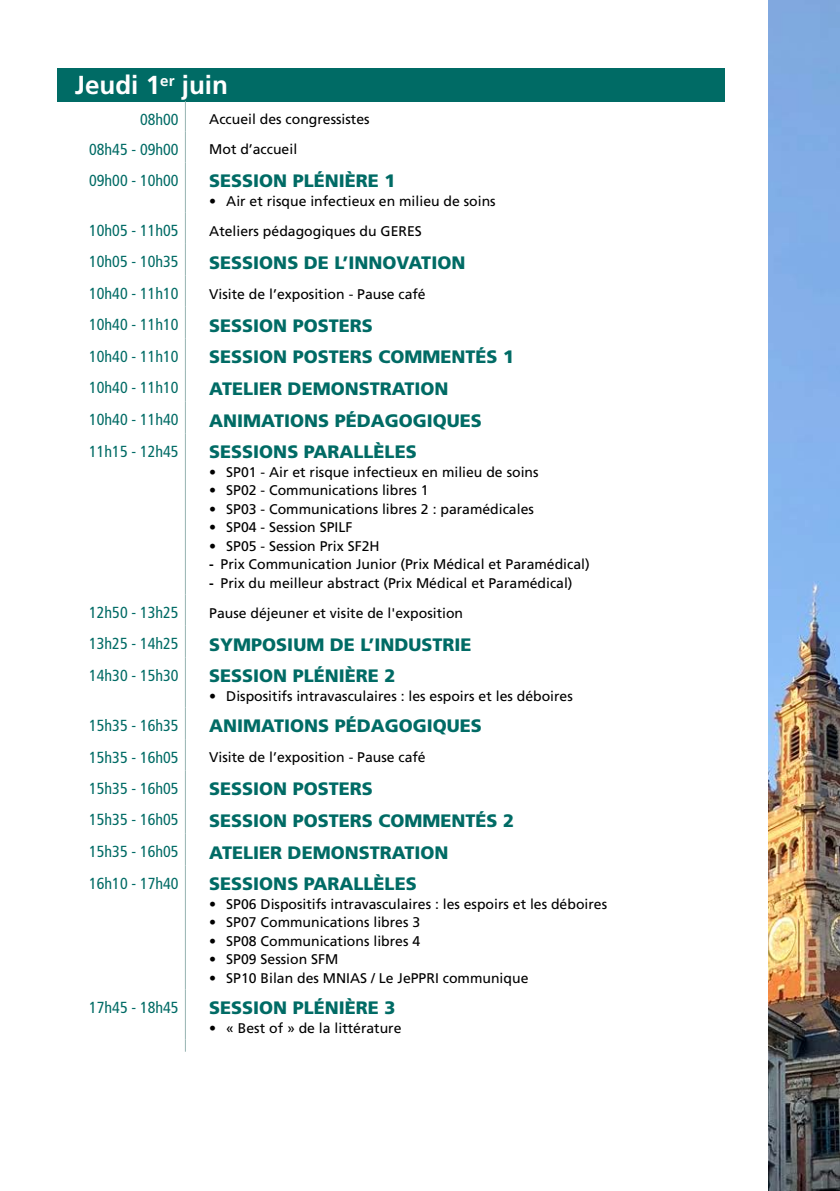
<style>
.page{position:relative;width:840px;height:1191px;background:#fff}
.page>*{position:absolute;margin:0;border:0;box-sizing:border-box;transform-origin:0 0}
.t1{font:700 26px "Frutiger LT Std";color:#fff}
.t2{font:900 18px "Frutiger LT Std";color:#006b65}
.t3{font:condensed 16px "Frutiger LT Std";color:#006b65}
.t4{font:14px "Frutiger LT Std";color:#000}
.s1{font-weight:700}
</style>
<div class="page">
<img style="left:768px;top:0;width:71px;height:1191px">
<div style="left:57px;top:68px;width:667px;height:33px;background:#006b65"></div>
<hr style="left:185px;top:101px;width:1px;height:30px;background:#97b3b1">
<hr style="left:185px;top:131px;width:1px;height:31px;background:#97b3b1">
<hr style="left:185px;top:162px;width:1px;height:51px;background:#97b3b1">
<hr style="left:185px;top:213px;width:1px;height:31px;background:#97b3b1">
<hr style="left:185px;top:244px;width:1px;height:31px;background:#97b3b1">
<hr style="left:185px;top:275px;width:1px;height:32px;background:#97b3b1">
<hr style="left:185px;top:307px;width:1px;height:31px;background:#97b3b1">
<hr style="left:185px;top:338px;width:1px;height:32px;background:#97b3b1">
<hr style="left:185px;top:370px;width:1px;height:32px;background:#97b3b1">
<hr style="left:185px;top:402px;width:1px;height:31px;background:#97b3b1">
<hr style="left:185px;top:433px;width:1px;height:161px;background:#97b3b1">
<hr style="left:185px;top:594px;width:1px;height:32px;background:#97b3b1">
<hr style="left:185px;top:626px;width:1px;height:31px;background:#97b3b1">
<hr style="left:185px;top:657px;width:1px;height:50px;background:#97b3b1">
<hr style="left:185px;top:707px;width:1px;height:32px;background:#97b3b1">
<hr style="left:185px;top:739px;width:1px;height:31px;background:#97b3b1">
<hr style="left:185px;top:770px;width:1px;height:32px;background:#97b3b1">
<hr style="left:185px;top:802px;width:1px;height:31px;background:#97b3b1">
<hr style="left:185px;top:833px;width:1px;height:32px;background:#97b3b1">
<hr style="left:185px;top:865px;width:1px;height:124px;background:#97b3b1">
<hr style="left:185px;top:989px;width:1px;height:50px;background:#97b3b1">
<svg style="left:185px;top:1039px;width:1px;height:12px"></svg>
<h1 class="t1" style="left:75px;top:70px;width:155px">Jeudi 1<sup>er</sup> juin</h1>
<p class="t3" style="left:140px;top:110px;width:40px">08h00</p>
<p class="t4" style="left:209px;top:111px;width:162px">Accueil des congressistes</p>
<p class="t3" style="left:89px;top:140px;width:91px">08h45 - 09h00</p>
<p class="t4" style="left:209px;top:141px;width:89px">Mot d’accueil</p>
<p class="t3" style="left:89px;top:171px;width:91px">09h00 - 10h00</p>
<p class="t2" style="left:209px;top:170px;width:188px">SESSION PLÉNIÈRE 1</p>
<p class="t4" style="left:209px;top:193px;width:288px">• Air et risque infectieux en milieu de soins</p>
<p class="t3" style="left:89px;top:221px;width:91px">10h05 - 11h05</p>
<p class="t4" style="left:209px;top:223px;width:214px">Ateliers pédagogiques du GERES</p>
<p class="t3" style="left:89px;top:252px;width:91px">10h05 - 10h35</p>
<p class="t2" style="left:209px;top:251px;width:257px">SESSIONS DE L’INNOVATION</p>
<p class="t3" style="left:89px;top:284px;width:91px">10h40 - 11h10</p>
<p class="t4" style="left:209px;top:285px;width:218px">Visite de l’exposition - Pause café</p>
<p class="t3" style="left:89px;top:315px;width:91px">10h40 - 11h10</p>
<p class="t2" style="left:209px;top:314px;width:165px">SESSION POSTERS</p>
<p class="t3" style="left:89px;top:347px;width:91px">10h40 - 11h10</p>
<p class="t2" style="left:209px;top:346px;width:306px">SESSION POSTERS COMMENTÉS 1</p>
<p class="t3" style="left:89px;top:378px;width:91px">10h40 - 11h10</p>
<p class="t2" style="left:209px;top:378px;width:241px">ATELIER DEMONSTRATION</p>
<p class="t3" style="left:89px;top:410px;width:91px">10h40 - 11h40</p>
<p class="t2" style="left:209px;top:409px;width:274px">ANIMATIONS PÉDAGOGIQUES</p>
<p class="t3" style="left:89px;top:442px;width:91px">11h15 - 12h45</p>
<p class="t2" style="left:209px;top:441px;width:209px">SESSIONS PARALLÈLES</p>
<p class="t4" style="left:209px;top:463px;width:331px">• SP01 - Air et risque infectieux en milieu de soins</p>
<p class="t4" style="left:209px;top:482px;width:221px">• SP02 - Communications libres 1</p>
<p class="t4" style="left:209px;top:500px;width:326px">• SP03 - Communications libres 2 : paramédicales</p>
<p class="t4" style="left:209px;top:519px;width:145px">• SP04 - Session SPILF</p>
<p class="t4" style="left:209px;top:537px;width:172px">• SP05 - Session Prix SF2H</p>
<p class="t4" style="left:209px;top:556px;width:382px"><span class="s1">-</span> Prix Communication Junior (Prix Médical et Paramédical)</p>
<p class="t4" style="left:209px;top:574px;width:365px"><span class="s1">-</span> Prix du meilleur abstract (Prix Médical et Paramédical)</p>
<p class="t3" style="left:89px;top:603px;width:91px">12h50 - 13h25</p>
<p class="t4" style="left:209px;top:604px;width:255px">Pause déjeuner et visite de l'exposition</p>
<p class="t3" style="left:89px;top:634px;width:91px">13h25 - 14h25</p>
<p class="t2" style="left:209px;top:633px;width:264px">SYMPOSIUM DE L’INDUSTRIE</p>
<p class="t3" style="left:89px;top:666px;width:91px">14h30 - 15h30</p>
<p class="t2" style="left:209px;top:665px;width:188px">SESSION PLÉNIÈRE 2</p>
<p class="t4" style="left:209px;top:687px;width:365px">• Dispositifs intravasculaires : les espoirs et les déboires</p>
<p class="t3" style="left:89px;top:716px;width:91px">15h35 - 16h35</p>
<p class="t2" style="left:209px;top:715px;width:274px">ANIMATIONS PÉDAGOGIQUES</p>
<p class="t3" style="left:89px;top:747px;width:91px">15h35 - 16h05</p>
<p class="t4" style="left:209px;top:749px;width:218px">Visite de l’exposition - Pause café</p>
<p class="t3" style="left:89px;top:779px;width:91px">15h35 - 16h05</p>
<p class="t2" style="left:209px;top:778px;width:165px">SESSION POSTERS</p>
<p class="t3" style="left:89px;top:810px;width:91px">15h35 - 16h05</p>
<p class="t2" style="left:209px;top:809px;width:306px">SESSION POSTERS COMMENTÉS 2</p>
<p class="t3" style="left:89px;top:842px;width:91px">15h35 - 16h05</p>
<p class="t2" style="left:209px;top:841px;width:241px">ATELIER DEMONSTRATION</p>
<p class="t3" style="left:89px;top:874px;width:91px">16h10 - 17h40</p>
<p class="t2" style="left:209px;top:873px;width:209px">SESSIONS PARALLÈLES</p>
<p class="t4" style="left:209px;top:895px;width:399px">• SP06 Dispositifs intravasculaires : les espoirs et les déboires</p>
<p class="t4" style="left:209px;top:914px;width:212px">• SP07 Communications libres 3</p>
<p class="t4" style="left:209px;top:932px;width:212px">• SP08 Communications libres 4</p>
<p class="t4" style="left:209px;top:951px;width:131px">• SP09 Session SFM</p>
<p class="t4" style="left:209px;top:969px;width:320px">• SP10 Bilan des MNIAS / Le JePPRI communique</p>
<p class="t3" style="left:89px;top:998px;width:91px">17h45 - 18h45</p>
<p class="t2" style="left:209px;top:997px;width:188px">SESSION PLÉNIÈRE 3</p>
<p class="t4" style="left:209px;top:1019px;width:194px">• « Best of » de la littérature</p>
</div>
